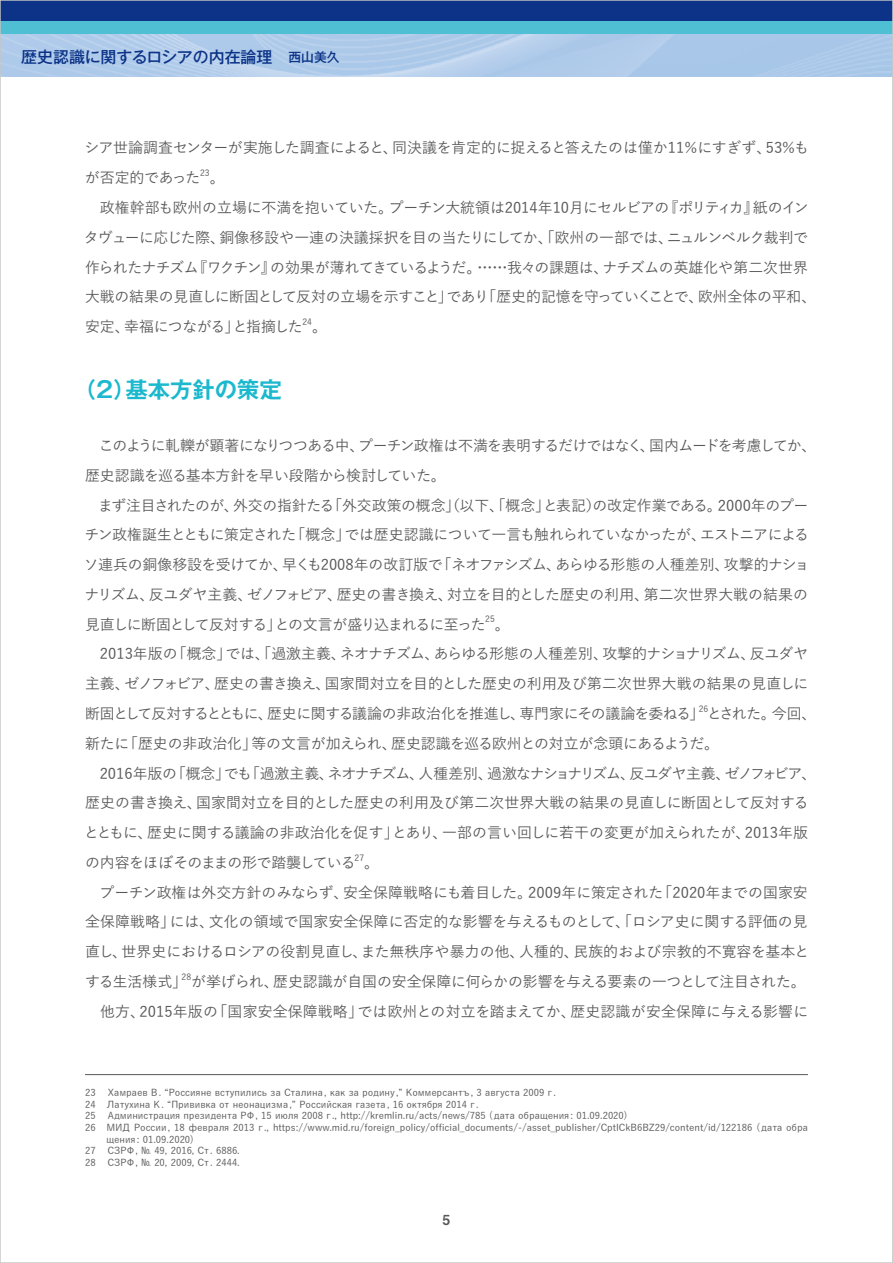
<style>
.page{position:relative;width:893px;height:1263px;background:#fff}
.page>*{position:absolute;margin:0;border:0;box-sizing:border-box;transform-origin:0 0}
.t1{font:700 22.35px "Gothic MB101 Pro De";color:#1bb8ce}
.t2{font:500 15.9px "Gothic MB101 Pro";color:#0c3388}
.t3{font:14.85px/29.7px "Yu Gothic Std M";letter-spacing:-.01em;color:#595757}
.t4{font:14.85px/29.7px "Yu Gothic Std M";letter-spacing:-.03em;color:#595757}
.t5{font:14.85px "Yu Gothic Std M";letter-spacing:.01em;color:#595757}
.t6{font:13.8px "Midashi Go Pr 5 MB31";color:#595757}
.t7{font:9.6px "Yu Gothic Std M";color:#595757}
.t8{font:9.6px "Yu Gothic Std M";letter-spacing:-.295em;color:#595757}
.t9{font:9.6px "Yu Gothic Std M";letter-spacing:-.435em;color:#595757}
.t10{font:9.6px "Yu Gothic Std M";letter-spacing:-.445em;color:#595757}
.t11{font:8.7px "Yu Gothic Std M";color:#595757}
.s1{font-size:12.75px}
</style>
<div class="page">
<img style="left:2px;top:34px;width:889px;height:43px">
<div style="left:0;top:0;width:893px;height:21px;background:#0c3388"></div>
<div style="left:0;top:21px;width:893px;height:13px;background:#4fbfd3"></div>
<hr style="left:85px;top:1074px;width:723px;height:1px;background:#595757">
<svg style="left:892px;top:0;width:1px;height:1263px"></svg>
<p class="t2" style="left:21px;top:44px;width:320px">歴史認識に関するロシアの内在論理　<span class="s1">西山美久</span></p>
<p class="t3" style="left:85px;top:132px;width:726px">シア世論調査センターが実施した調査によると、同決議を肯定的に捉えると答えたのは僅か11％にすぎず、53％もが否定的であった</p>
<p class="t11" style="left:200px;top:166px;width:11px">23</p>
<p class="t3" style="left:84px;top:162px;width:734px;text-indent:126px">。<br>　政権幹部も欧州の立場に不満を抱いていた。プーチン大統領は2014年10月にセルビアの『ポリティカ』紙のインタヴューに応じた際、銅像移設や一連の決議採択を目の当たりにしてか、「欧州の一部では、ニュルンベルク裁判で作られたナチズム『ワクチン』の効果が薄れてきているようだ。……我々の課題は、ナチズムの英雄化や第二次世界大戦の結果の見直しに断固として反対の立場を示すこと」であり「歴史的記憶を守っていくことで、欧州全体の平和、安定、幸福につながる」と指摘した</p>
<p class="t11" style="left:302px;top:315px;width:11px">24</p>
<p class="t3" style="left:312px;top:311px;width:16px">。</p>
<h1 class="t1" style="left:74px;top:371px;width:209px">（２）基本方針の策定</h1>
<p class="t4" style="left:84px;top:430px;width:734px">　このように軋轢が顕著になりつつある中、プーチン政権は不満を表明するだけではなく、国内ムードを考慮してか、歴史認識を巡る基本方針を早い段階から検討していた。<br>　まず注目されたのが、外交の指針たる「外交政策の概念」（以下、「概念」と表記）の改定作業である。2000年のプーチン政権誕生とともに策定された「概念」では歴史認識について一言も触れられていなかったが、エストニアによるソ連兵の銅像移設を受けてか、早くも2008年の改訂版で「ネオファシズム、あらゆる形態の人種差別、攻撃的ナショナリズム、反ユダヤ主義、ゼノフォビア、歴史の書き換え、対立を目的とした歴史の利用、第二次世界大戦の結果の見直しに断固として反対する」との文言が盛り込まれるに至った</p>
<p class="t11" style="left:485px;top:613px;width:11px">25</p>
<p class="t3" style="left:85px;top:608px;width:733px;text-indent:410px">。<br>　2013年版の「概念」では、「過激主義、ネオナチズム、あらゆる形態の人種差別、攻撃的ナショナリズム、反ユダヤ主義、ゼノフォビア、歴史の書き換え、国家間対立を目的とした歴史の利用及び第二次世界大戦の結果の見直しに断固として反対するとともに、歴史に関する議論の非政治化を推進し、専門家にその議論を委ねる」とされた。今回、</p>
<p class="t11" style="left:699px;top:702px;width:11px">26</p>
<p class="t3" style="left:84px;top:727px;width:734px">新たに「歴史の非政治化」等の文言が加えられ、歴史認識を巡る欧州との対立が念頭にあるようだ。<br>　2016年版の「概念」でも「過激主義、ネオナチズム、人種差別、過激なナショナリズム、反ユダヤ主義、ゼノフォビア、歴史の書き換え、国家間対立を目的とした歴史の利用及び第二次世界大戦の結果の見直しに断固として反対するとともに、歴史に関する議論の非政治化を促す」とあり、一部の言い回しに若干の変更が加えられたが、2013年版の内容をほぼそのままの形で踏襲している</p>
<p class="t11" style="left:354px;top:851px;width:11px">27</p>
<p class="t3" style="left:85px;top:847px;width:726px;text-indent:279px">。<br>　プーチン政権は外交方針のみならず、安全保障戦略にも着目した。2009年に策定された「2020年までの国家安全保障戦略」には、文化の領域で国家安全保障に否定的な影響を与えるものとして、「ロシア史に関する評価の見直し、世界史におけるロシアの役割見直し、また無秩序や暴力の他、人種的、民族的および宗教的不寛容を基本とする生活様式」が挙げられ、歴史認識が自国の安全保障に何らかの影響を与える要素の一つとして注目された。</p>
<p class="t11" style="left:182px;top:970px;width:11px">28</p>
<p class="t5" style="left:85px;top:1000px;width:725px">　他方、2015年版の「国家安全保障戦略」では欧州との対立を踏まえてか、歴史認識が安全保障に与える影響に</p>
<p class="t9" style="left:85px;top:1085px;width:472px">23 Хамраев В . “ Россияне вступились за Сталина , как за родину ,” Коммерсантъ , 3 августа 2009 г .</p>
<p class="t10" style="left:85px;top:1097px;width:395px">24 Латухина К . “Прививка от неонацизма ,” Российская газета , 16 октября 2014 г .</p>
<p class="t8" style="left:85px;top:1109px;width:544px">25 АдминистрацияпрезидентаРФ, 15июля2008г., http://kremlin.ru/acts/news/785 (датаобращения: 01.09.2020)</p>
<p class="t7" style="left:85px;top:1120px;width:726px">26 МИДРоссии, 18 февраля 2013 г., https://www.mid.ru/foreign_policy/official_documents/-/asset_publisher/CptICkB6BZ29/content/id/122186 (датаобра</p>
<p class="t7" style="left:105px;top:1132px;width:90px">щения: 01.09.2020)</p>
<p class="t7" style="left:85px;top:1144px;width:156px">27 СЗРФ, № 49, 2016, Ст. 6886.</p>
<p class="t7" style="left:85px;top:1155px;width:156px">28 СЗРФ, № 20, 2009, Ст. 2444.</p>
<p class="t6" style="left:443px;top:1208px;width:9px">5</p>
</div>
